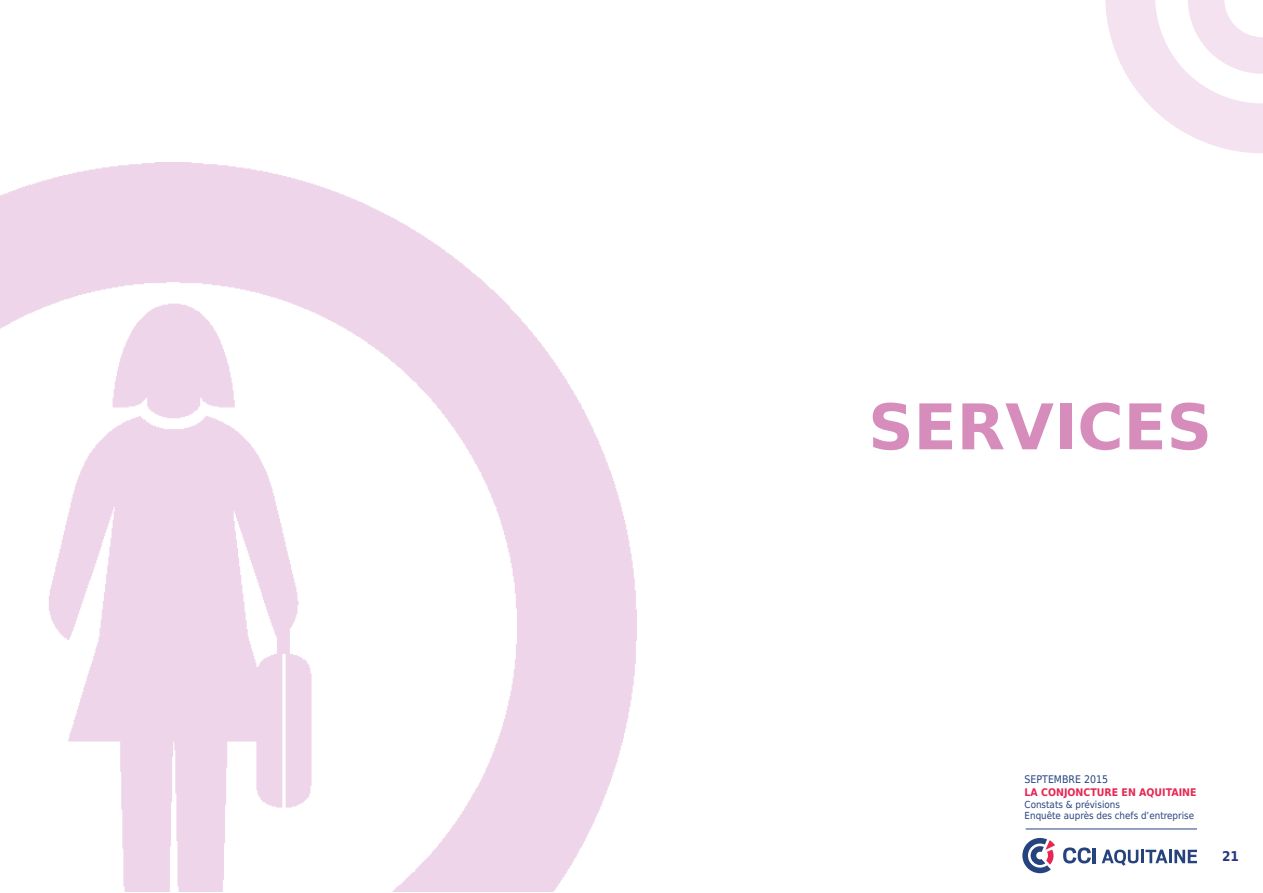
<style>
.page{position:relative;width:1263px;height:893px;background:#fff}
.page>*{position:absolute;margin:0;border:0;box-sizing:border-box;transform-origin:0 0}
.t1{font:700 63px "DejaVu Sans";color:#d78dbc}
.t2{font:700 13.5px "DejaVu Sans Condensed";color:#283583}
.t3{font:700 10.5px "DejaVu Sans Condensed";color:#e72652}
.t4{font:10.5px "DejaVu Sans Condensed";color:#26437e}
.t5{font:9.75px/11.7px "DejaVu Sans Condensed";color:#26437e}
</style>
<div class="page">
<svg style="left:1063px;top:847px;width:28px;height:16px"></svg>
<hr style="left:1092px;top:848px;width:4px;height:15px;background:#26437e">
<svg style="left:1022px;top:838px;width:33px;height:35px"></svg>
<svg style="left:1102px;top:850px;width:95px;height:16px"></svg>
<hr style="left:1026px;top:829px;width:171px;height:1px;background:#26437e">
<svg style="left:1105px;top:0;width:158px;height:153px"></svg>
<img style="left:0;top:163px;width:636px;height:729px">
<h1 class="t1" style="left:868px;top:375px;width:345px">SERVICES</h1>
<p class="t4" style="left:1024px;top:771px;width:85px">septembre 2015</p>
<p class="t3" style="left:1024px;top:784px;width:173px">LA CONJONCTURE EN AQUITAINE</p>
<p class="t5" style="left:1024px;top:798px;width:171px">Constats &amp; prévisions<br>Enquête auprès des chefs d’entreprise</p>
<h2 class="t2" style="left:1222px;top:845px;width:18px">21</h2>
</div>
